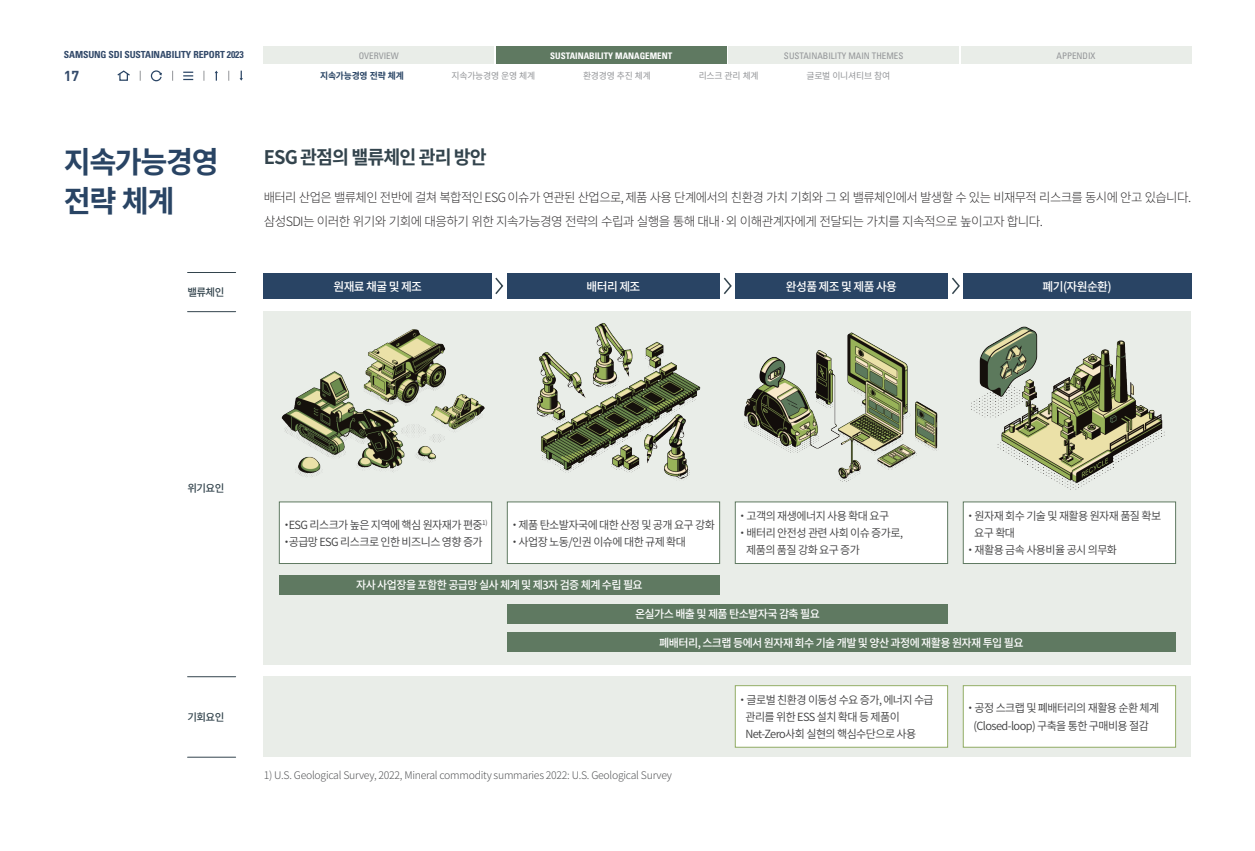
<style>
.page{position:relative;width:1255px;height:851px;background:#fff}
.page>*{position:absolute;margin:0;border:0;box-sizing:border-box;transform-origin:0 0}
.t1{font:700 30px "Noto Sans CJ Kkr";letter-spacing:-.05em;color:#294464}
.t2{font:700 18.75px "Noto Sans CJ Kkr";letter-spacing:-.05em;color:#33444d}
.t3{font:700 14.25px "DIN Pro";color:#334a6a}
.t4{font:300 12.75px/24.8px "Noto Sans CJ Kkr";letter-spacing:-.05em;color:#312f30}
.t5{font:500 12px "Noto Sans CJ Kkr";letter-spacing:-.05em;color:#fff}
.t6{font:600 11.25px "Noto Sans CJ Kkr";letter-spacing:-.05em;color:#3e3e3f}
.t7{font:500 11.25px "Noto Sans CJ Kkr";letter-spacing:-.05em;color:#fff}
.t8{font:300 10.5px "Noto Sans CJ Kkr";letter-spacing:-.025em;color:#57585a}
.t9{font:500 10.5px "Noto Sans CJ Kkr";letter-spacing:-.05em;color:#33444d}
.t10{font:700 condensed 9.75px "Univers LT Std";letter-spacing:-.01em;color:#334a6a}
.t11{font:condensed 9px "Univers LT Std";color:#939598}
.t12{font:9px "Noto Sans CJ Kkr";letter-spacing:-.025em;color:#939598}
.t13{font:700 condensed 9px "Univers LT Std";color:#fff}
.t14{font:700 9px "Noto Sans CJ Kkr";letter-spacing:-.025em;color:#294464}
</style>
<div class="page">
<div style="left:264px;top:47px;width:230px;height:17px;background:#e9ede8"></div>
<div style="left:961px;top:47px;width:230px;height:17px;background:#e9ede8"></div>
<div style="left:496px;top:47px;width:230px;height:17px;background:#5f7961"></div>
<div style="left:728px;top:47px;width:230px;height:17px;background:#e9ede8"></div>
<div style="left:119px;top:73px;width:9px;height:8px;border:1px solid #294464"></div>
<svg style="left:117px;top:70px;width:13px;height:7px"></svg>
<svg style="left:183px;top:72px;width:10px;height:8px"></svg>
<svg style="left:150px;top:70px;width:12px;height:12px"></svg>
<svg style="left:215px;top:71px;width:3px;height:10px"></svg>
<svg style="left:239px;top:71px;width:4px;height:10px"></svg>
<div style="left:264px;top:311px;width:927px;height:353px;background:#e9ede8"></div>
<div style="left:264px;top:676px;width:927px;height:81px;background:#e9ede8"></div>
<div style="left:279px;top:575px;width:440px;height:19px;background:#5f7961"></div>
<div style="left:507px;top:604px;width:440px;height:19px;background:#5f7961"></div>
<div style="left:507px;top:632px;width:668px;height:19px;background:#5f7961"></div>
<svg style="left:495px;top:277px;width:9px;height:18px"></svg>
<svg style="left:723px;top:277px;width:9px;height:18px"></svg>
<svg style="left:952px;top:277px;width:8px;height:17px"></svg>
<div style="left:279px;top:502px;width:212px;height:61px;background:#fff"></div>
<img style="left:281px;top:329px;width:204px;height:148px">
<div style="left:264px;top:273px;width:228px;height:25px;background:#294464"></div>
<div style="left:507px;top:502px;width:212px;height:61px;background:#fff"></div>
<img style="left:536px;top:323px;width:165px;height:158px">
<div style="left:507px;top:273px;width:212px;height:25px;background:#294464"></div>
<div style="left:735px;top:685px;width:212px;height:62px;background:#fff"></div>
<div style="left:735px;top:685px;width:212px;height:62px;border:1px solid #91ac64"></div>
<div style="left:735px;top:502px;width:212px;height:61px;background:#fff"></div>
<img style="left:744px;top:332px;width:194px;height:150px">
<div style="left:735px;top:273px;width:212px;height:25px;background:#294464"></div>
<div style="left:963px;top:685px;width:212px;height:62px;background:#fff"></div>
<div style="left:963px;top:685px;width:212px;height:62px;border:1px solid #91ac64"></div>
<div style="left:963px;top:502px;width:212px;height:61px;background:#fff"></div>
<img style="left:971px;top:326px;width:194px;height:164px">
<div style="left:963px;top:273px;width:228px;height:25px;background:#294464"></div>
<hr style="left:187px;top:272px;width:49px;height:1px;background:#33444d">
<hr style="left:187px;top:311px;width:49px;height:1px;background:#33444d">
<hr style="left:187px;top:676px;width:49px;height:1px;background:#33444d">
<hr style="left:187px;top:756px;width:49px;height:1px;background:#33444d">
<p class="t10" style="left:64px;top:49px;width:181px">SAMSUNG SDI SUSTAINABILITY REPORT 2023</p>
<p class="t3" style="left:64px;top:66px;width:17px">17</p>
<p class="t11" style="left:359px;top:50px;width:42px">OVERVIEW</p>
<p class="t13" style="left:550px;top:50px;width:123px">SUSTAINABILITY MANAGEMENT</p>
<p class="t11" style="left:784px;top:50px;width:121px">SUSTAINABILITY MAIN THEMES</p>
<p class="t11" style="left:1056px;top:50px;width:41px">APPENDIX</p>
<p class="t14" style="left:320px;top:70px;width:85px">지속가능경영 전략 체계</p>
<p class="t12" style="left:451px;top:70px;width:85px">지속가능경영 운영 체계</p>
<p class="t12" style="left:583px;top:70px;width:69px">환경경영 추진 체계</p>
<p class="t12" style="left:698px;top:70px;width:61px">리스크 관리 체계</p>
<p class="t12" style="left:806px;top:70px;width:85px">글로벌 이니셔티브 참여</p>
<p class="t1" style="left:64px;top:145px;width:156px">지속가능경영</p>
<p class="t1" style="left:64px;top:184px;width:112px">전략 체계</p>
<p class="t9" style="left:187px;top:286px;width:39px">밸류체인</p>
<p class="t2" style="left:264px;top:146px;width:224px">ESG 관점의 밸류체인 관리 방안</p>
<p class="t4" style="left:264px;top:185px;width:928px">배터리 산업은 밸류체인 전반에 걸쳐 복합적인 ESG 이슈가 연관된 산업으로, 제품 사용 단계에서의 친환경 가치 기회와 그 외 밸류체인에서 발생할 수 있는 비재무적 리스크를 동시에 안고 있습니다. 삼성SDI는 이러한 위기와 기회에 대응하기 위한 지속가능경영 전략의 수립과 실행을 통해 대내·외 이해관계자에게 전달되는 가치를 지속적으로 높이고자 합니다.</p>
<p class="t5" style="left:333px;top:279px;width:90px">원재료 채굴 및 제조</p>
<p class="t5" style="left:586px;top:279px;width:55px">배터리 제조</p>
<p class="t5" style="left:785px;top:279px;width:113px">완성품 제조 및 제품 사용</p>
<p class="t5" style="left:1042px;top:279px;width:71px">폐기(자원순환)</p>
<p class="t9" style="left:187px;top:482px;width:39px">위기요인</p>
<p class="t9" style="left:187px;top:711px;width:39px">기회요인</p>
<p class="t6" style="left:281px;top:518px;width:208px">・ESG 리스크가 높은 지역에 핵심 원자재가 편중<sup>1)</sup></p>
<p class="t6" style="left:281px;top:535px;width:203px">・공급망 ESG 리스크로 인한 비즈니스 영향 증가</p>
<p class="t6" style="left:509px;top:518px;width:207px">・ 제품 탄소발자국에 대한 산정 및 공개 요구 강화</p>
<p class="t6" style="left:509px;top:535px;width:178px">・ 사업장 노동/인권 이슈에 대한 규제 확대</p>
<p class="t6" style="left:737px;top:509px;width:154px">・ 고객의 재생에너지 사용 확대 요구</p>
<p class="t6" style="left:737px;top:526px;width:168px">・ 배터리 안전성 관련 사회 이슈 증가로,</p>
<p class="t6" style="left:746px;top:544px;width:115px">제품의 품질 강화 요구 증가</p>
<p class="t6" style="left:964px;top:509px;width:198px">・ 원자재 회수 기술 및 재활용 원자재 품질 확보</p>
<p class="t6" style="left:974px;top:526px;width:42px">요구 확대</p>
<p class="t6" style="left:964px;top:544px;width:154px">・ 재활용 금속 사용비율 공시 의무화</p>
<p class="t7" style="left:356px;top:579px;width:288px">자사 사업장을 포함한 공급망 실사 체계 및 제3자 검증 체계 수립 필요</p>
<p class="t7" style="left:635px;top:607px;width:186px">온실가스 배출 및 제품 탄소발자국 감축 필요</p>
<p class="t7" style="left:659px;top:636px;width:366px">폐배터리, 스크랩 등에서 원자재 회수 기술 개발 및 양산 과정에 재활용 원자재 투입 필요</p>
<p class="t8" style="left:264px;top:769px;width:410px">1) U.S. Geological Survey, 2022, Mineral commodity summaries 2022: U.S. Geological Survey</p>
<p class="t6" style="left:737px;top:693px;width:198px">・ 글로벌 친환경 이동성 수요 증가, 에너지 수급</p>
<p class="t6" style="left:745px;top:710px;width:156px">관리를 위한 ESS 설치 확대 등 제품이</p>
<p class="t6" style="left:745px;top:727px;width:172px">Net-Zero사회 실현의 핵심수단으로 사용</p>
<p class="t6" style="left:964px;top:701px;width:196px">・ 공정 스크랩 및 폐배터리의 재활용 순환 체계</p>
<p class="t6" style="left:973px;top:719px;width:177px">(Closed-loop) 구축을 통한 구매비용 절감</p>
</div>
